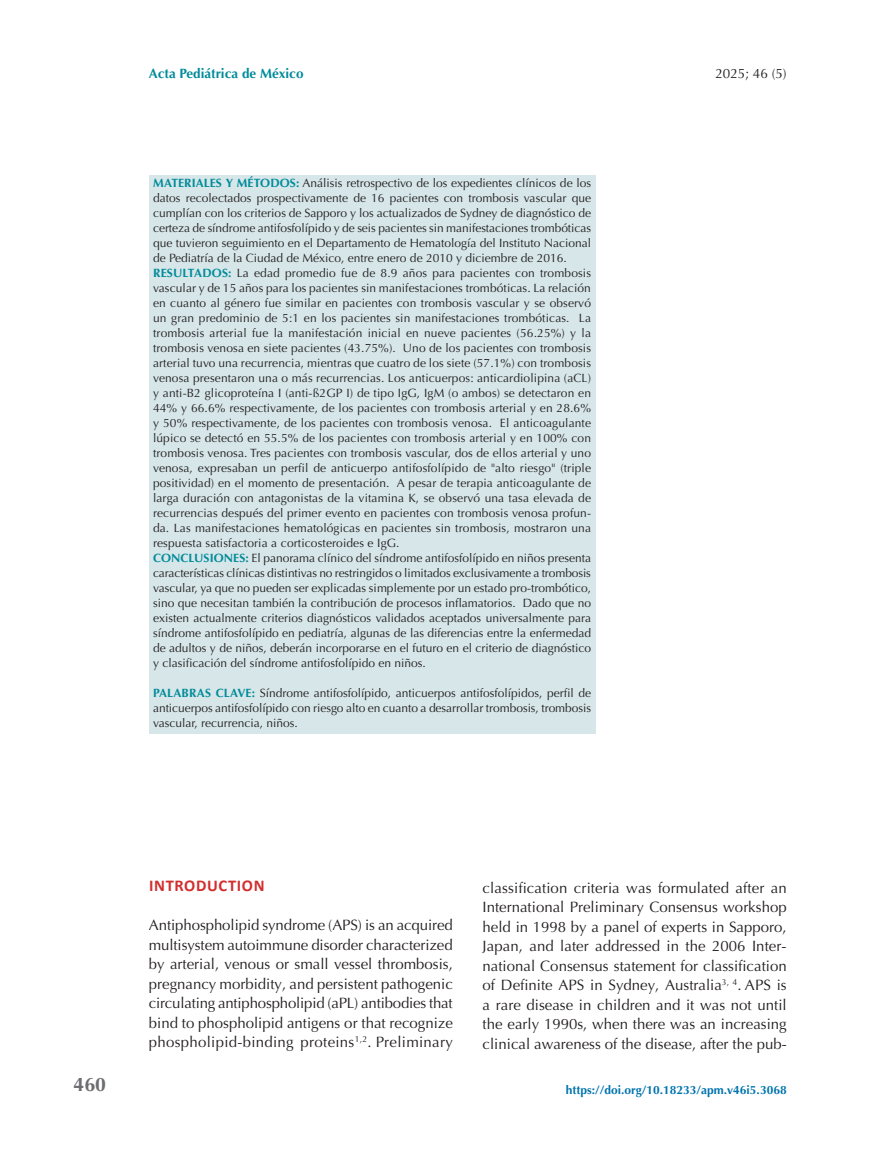
<style>
.page{position:relative;width:893px;height:1149px;background:#fff}
.page>*{position:absolute;margin:0;border:0;box-sizing:border-box;transform-origin:0 0}
.t1{font:700 19.5px "Optima";color:#6c6d70}
.t2{font:700 16.5px "Calibri";letter-spacing:.04em;color:#d22e2e}
.t3{font:15px/19.5px "Optima";color:#231f20;text-align:justify}
.t4{font:700 13.5px "Optima";color:#008b9a}
.t5{font:13.5px "Optima";color:#231f20}
.t6{font:12px/15px "Optima";letter-spacing:.01em;color:#231f20}
.t7{font:700 12px "Optima";color:#0074ae}
.s1{font-weight:700;color:#008b9a}
</style>
<div class="page">
<div style="left:149px;top:175px;width:446px;height:558px;background:#d6e6e9"></div>
<p class="t4" style="left:149px;top:66px;width:156px">Acta Pediátrica de México</p>
<p class="t5" style="left:715px;top:66px;width:73px">2025; 46 (5)</p>
<p class="t6" style="left:153px;top:175px;width:440px"><span class="s1">MATERIALES Y MÉTODOS:</span> Análisis retrospectivo de los expedientes clínicos de los datos recolectados prospectivamente de 16 pacientes con trombosis vascular que cumplían con los criterios de Sapporo y los actualizados de Sydney de diagnóstico de certeza de síndrome antifosfolípido y de seis pacientes sin manifestaciones trombóticas que tuvieron seguimiento en el Departamento de Hematología del Instituto Nacional de Pediatría de la Ciudad de México, entre enero de 2010 y diciembre de 2016.<br><span class="s1">RESULTADOS:</span> La edad promedio fue de 8.9 años para pacientes con trombosis vascular y de 15 años para los pacientes sin manifestaciones trombóticas. La relación en cuanto al género fue similar en pacientes con trombosis vascular y se observó un gran predominio de 5:1 en los pacientes sin manifestaciones trombóticas. La trombosis arterial fue la manifestación inicial en nueve pacientes (56.25%) y la trombosis venosa en siete pacientes (43.75%). Uno de los pacientes con trombosis arterial tuvo una recurrencia, mientras que cuatro de los siete (57.1%) con trombosis venosa presentaron una o más recurrencias. Los anticuerpos: anticardiolipina (aCL) y anti-B2 glicoproteína I (anti-ß2GP I) de tipo IgG, IgM (o ambos) se detectaron en 44% y 66.6% respectivamente, de los pacientes con trombosis arterial y en 28.6% y 50% respectivamente, de los pacientes con trombosis venosa. El anticoagulante lúpico se detectó en 55.5% de los pacientes con trombosis arterial y en 100% con trombosis venosa. Tres pacientes con trombosis vascular, dos de ellos arterial y uno venosa, expresaban un perfil de anticuerpo antifosfolípido de "alto riesgo" (triple positividad) en el momento de presentación. A pesar de terapia anticoagulante de larga duración con antagonistas de la vitamina K, se observó una tasa elevada de recurrencias después del primer evento en pacientes con trombosis venosa profun&shy;da. Las manifestaciones hematológicas en pacientes sin trombosis, mostraron una respuesta satisfactoria a corticosteroides e IgG.<br><span class="s1">CONCLUSIONES:</span> El panorama clínico del síndrome antifosfolípido en niños presenta características clínicas distintivas no restringidos o limitados exclusivamente a trombosis vascular, ya que no pueden ser explicadas simplemente por un estado pro-trombótico, sino que necesitan también la contribución de procesos inflamatorios. Dado que no existen actualmente criterios diagnósticos validados aceptados universalmente para síndrome antifosfolípido en pediatría, algunas de las diferencias entre la enfermedad de adultos y de niños, deberán incorporarse en el futuro en el criterio de diagnóstico y clasificación del síndrome antifosfolípido en niños.</p>
<p class="t6" style="left:153px;top:685px;width:440px;text-align:justify"><span class="s1">PALABRAS CLAVE:</span> Síndrome antifosfolípido, anticuerpos antifosfolípidos, perfil de anticuerpos antifosfolípido con riesgo alto en cuanto a desarrollar trombosis, trombosis vascular, recurrencia, niños.</p>
<h1 class="t1" style="left:74px;top:1072px;width:34px">460</h1>
<h2 class="t2" style="left:149px;top:874px;width:117px">INTRODUCTION</h2>
<p class="t3" style="left:149px;top:915px;width:306px">Antiphospholipid syndrome (APS) is an acquired multisystem autoimmune disorder characterized by arterial, venous or small vessel thrombosis, pregnancy morbidity, and persistent pathogenic circulating antiphospholipid (aPL) antibodies that bind to phospholipid antigens or that recognize phospholipid-binding proteins<sup>1,2</sup>. Preliminary</p>
<p class="t3" style="left:483px;top:877px;width:306px">classification criteria was formulated after an International Preliminary Consensus workshop held in 1998 by a panel of experts in Sapporo, Japan, and later addressed in the 2006 Inter&shy;national Consensus statement for classification of Definite APS in Sydney, Australia<sup>3,</sup> <sup>4</sup>. APS is a rare disease in children and it was not until the early 1990s, when there was an increasing clinical awareness of the disease, after the pub-</p>
<p class="t7" style="left:566px;top:1082px;width:222px">https://doi.org/10.18233/apm.v46i5.3068</p>
</div>
